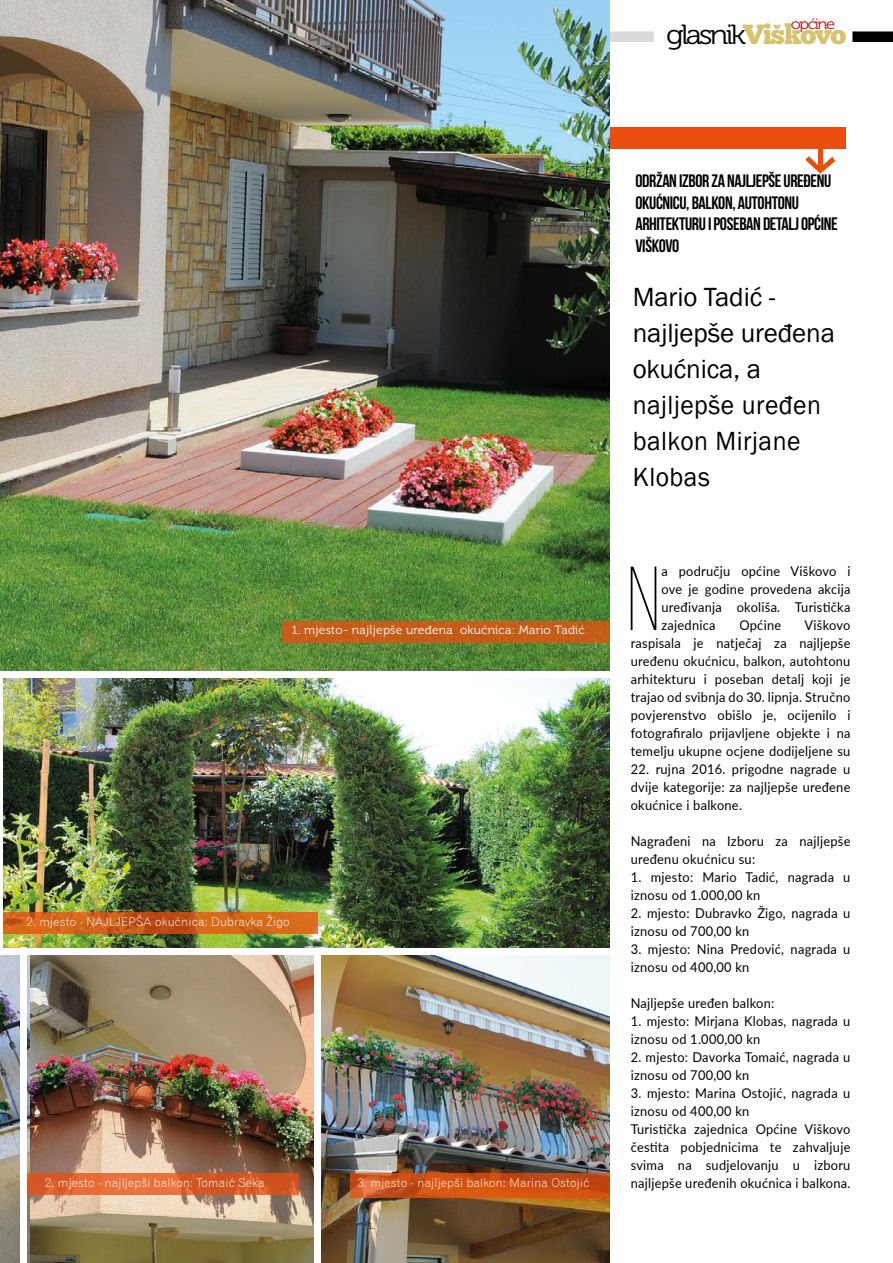
<style>
.page{position:relative;width:893px;height:1263px;background:#fff}
.page>*{position:absolute;margin:0;border:0;box-sizing:border-box;transform-origin:0 0}
.t1{font:300 90.6px "Bebas Neue";color:#000;scale:.95 1}
.t2{font:27.75px "Museo 300";letter-spacing:-.09em;color:#000;scale:1.1 1}
.t3{font:27px/36px "Franklin Gothic";letter-spacing:-.005em;color:#000}
.t4{font:18px/21.6px "Bebas Neue";letter-spacing:-.02em;color:#000}
.t5{font:15px "Museo 300";letter-spacing:-.09em;color:#b70e0c;scale:1.1 1}
.t6{font:13.5px/18px "Lato";letter-spacing:.02em;color:#000;scale:.95 1}
.t7{font:12px "Gothic 720 BT Light B";letter-spacing:.02em;color:#fff}
.t8{font:12px "Museo 300";letter-spacing:.02em;color:#fff}
.s1{font-family:"Chunk Five";color:#d7c36f}
</style>
<div class="page">
<div style="left:43px;top:31px;width:611px;height:11px;background:#dadada"></div>
<div style="left:852px;top:31px;width:41px;height:11px;background:#000"></div>
<svg style="left:773px;top:25px;width:8px;height:4px"></svg>
<div style="left:576px;top:128px;width:270px;height:21px;background:#e94e0f"></div>
<svg style="left:805px;top:149px;width:30px;height:25px"></svg>
<img style="left:0;top:0;width:609px;height:671px">
<img style="left:30px;top:955px;width:284px;height:308px">
<img style="left:3px;top:678px;width:606px;height:270px">
<img style="left:321px;top:955px;width:288px;height:308px">
<img style="left:0;top:955px;width:30px;height:308px">
<div style="left:282px;top:621px;width:327px;height:21px;background:#c55d19"></div>
<svg style="left:3px;top:912px;width:314px;height:22px;background:#ce611a"></svg>
<svg style="left:27px;top:1173px;width:272px;height:21px;background:#dc612d"></svg>
<svg style="left:350px;top:1173px;width:260px;height:24px;background:#ce5016"></svg>
<div style="left:20px;top:948px;width:7px;height:315px;background:#fff"></div>
<p class="t5" style="left:791px;top:16px;width:42px">općine</p>
<h2 class="t2" style="left:666px;top:20px;width:165px">glasnik<span class="s1">Viskovo</span></h2>
<p class="t8" style="left:292px;top:624px;width:295px">1. mjesto- najljepše uređena okućnica: Mario Tadić</p>
<p class="t7" style="left:27px;top:914px;width:265px">2. mjesto - najljepša okućnica: Dubravka Žigo</p>
<p class="t7" style="left:45px;top:1175px;width:221px">2. mjesto - najljepši balkon: Tomaić Seka</p>
<p class="t7" style="left:358px;top:1175px;width:233px">3. mjesto - najljepši balkon: Marina Ostojić</p>
<h3 class="t4" style="left:635px;top:170px;width:204px">ODRŽAN IZBOR ZA NAJLJEPŠE UREĐENU<br>OKUĆNICU, BALKON, AUTOHTONU<br>ARHITEKTURU I POSEBAN DETALJ OPĆINE<br>VIŠKOVO</h3>
<h3 class="t3" style="left:633px;top:280px;width:204px">Mario Tadić - najljepše uređena okućnica, a najljepše uređen balkon Mirjane<br>Klobas</h3>
<h1 class="t1" style="left:627px;top:551px;width:36px">N</h1>
<p class="t6" style="left:661px;top:562px;width:200px;text-align:justify">a području općine Viškovo i ove je godine provedena akcija uređivanja okoliša. Turistička zajednica</p>
<p class="t6" style="left:631px;top:616px;width:233px;text-align:justify;text-indent:174px">Viškovo raspisala je natječaj za najljepše uređenu okućnicu, balkon, autohtonu arhitekturu i poseban detalj koji je trajao od svibnja do 30. lipnja. Stručno povjerenstvo obišlo je, ocijenilo i fotografiralo prijavljene objekte i na temelju ukupne ocjene dodijeljene su</p>
<p class="t6" style="left:631px;top:759px;width:233px;text-align:justify">22. rujna 2016. prigodne nagrade u dvije kategorije: za najljepše uređene okućnice i balkone.</p>
<p class="t6" style="left:631px;top:831px;width:233px">Nagrađeni na Izboru za najljepše uređenu okućnicu su:</p>
<p class="t6" style="left:631px;top:867px;width:233px">1. mjesto: Mario Tadić, nagrada u iznosu od 1.000,00 kn</p>
<p class="t6" style="left:631px;top:903px;width:233px">2. mjesto: Dubravko Žigo, nagrada u iznosu od 700,00 kn</p>
<p class="t6" style="left:631px;top:939px;width:233px">3. mjesto: Nina Predović, nagrada u iznosu od 400,00 kn</p>
<p class="t6" style="left:631px;top:993px;width:153px">Najljepše uređen balkon:</p>
<p class="t6" style="left:631px;top:1011px;width:233px">1. mjesto: Mirjana Klobas, nagrada u iznosu od 1.000,00 kn</p>
<p class="t6" style="left:631px;top:1047px;width:233px">2. mjesto: Davorka Tomaić, nagrada u iznosu od 700,00 kn</p>
<p class="t6" style="left:631px;top:1083px;width:233px">3. mjesto: Marina Ostojić, nagrada u iznosu od 400,00 kn<br>Turistička zajednica Općine Viškovo čestita pobjednicima te zahvaljuje svima na sudjelovanju u izboru najljepše uređenih okućnica i balkona.</p>
<p class="t6" style="left:739px;top:616px;width:45px">Općine</p>
</div>
